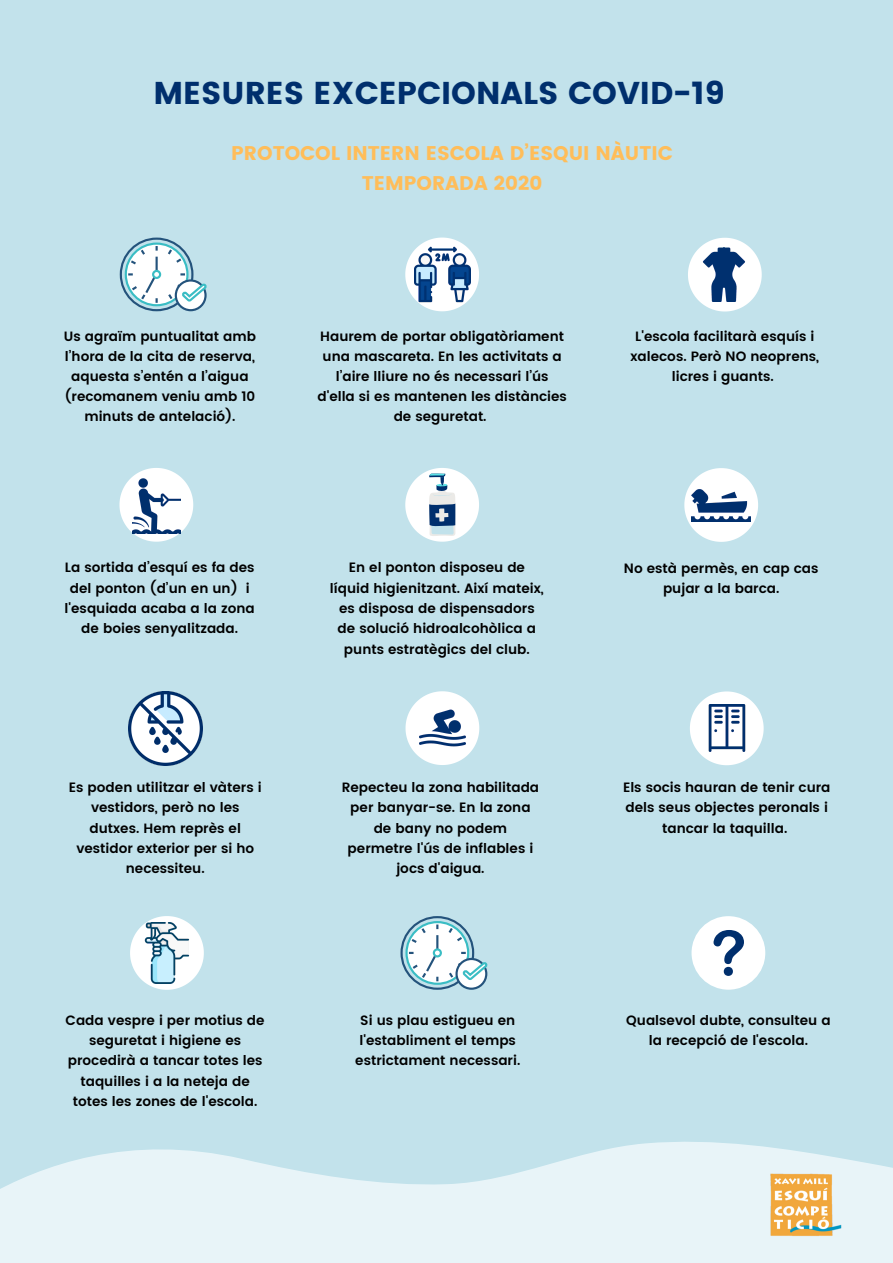
<style>
.page{position:relative;width:893px;height:1263px;background:#c2e2eb}
.page>*{position:absolute;margin:0;border:0;box-sizing:border-box;transform-origin:0 0}
.t1{font:31.5px "Poppins";color:#002f6d}
.t2{font:19.73px/29.2px "Poppins";color:#ffbd59;text-align:center}
.t3{font:600 13.5px/20.2px "Poppins";color:#000;text-align:center}
</style>
<div class="page">
<svg style="left:0;top:1141px;width:893px;height:122px;fill:#e8f4f8"></svg>
<img style="left:759px;top:1158px;width:90px;height:91px">
<div style="left:120px;top:238px;width:73px;height:73px;border:2px solid #24537c;border-radius:50%"></div>
<div style="left:126px;top:244px;width:61px;height:61px;background:#fff;border-radius:50%"></div>
<div style="left:125px;top:243px;width:63px;height:63px;border:2px solid #3abdc4;border-radius:50%"></div>
<svg style="left:155px;top:246px;width:3px;height:5px"></svg>
<svg style="left:166px;top:247px;width:18px;height:18px"></svg>
<svg style="left:128px;top:247px;width:19px;height:19px"></svg>
<hr style="left:155px;top:257px;width:3px;height:14px;background:#24537c">
<svg style="left:128px;top:273px;width:30px;height:30px"></svg>
<div style="left:153px;top:271px;width:7px;height:7px;background:#fff;border-radius:50%"></div>
<div style="left:152px;top:270px;width:9px;height:9px;border:2px solid #3abdc4;border-radius:50%"></div>
<svg style="left:176px;top:280px;width:29px;height:30px"></svg>
<div style="left:175px;top:279px;width:32px;height:32px;border:2px solid #24537c;border-radius:50%"></div>
<svg style="left:166px;top:281px;width:41px;height:22px"></svg>
<img style="left:128px;top:691px;width:74px;height:74px">
<svg style="left:688px;top:238px;width:73px;height:73px"></svg>
<svg style="left:405px;top:238px;width:74px;height:73px"></svg>
<img style="left:414px;top:246px;width:56px;height:57px">
<svg style="left:405px;top:468px;width:74px;height:74px"></svg>
<svg style="left:119px;top:468px;width:74px;height:74px"></svg>
<img style="left:132px;top:476px;width:48px;height:57px">
<svg style="left:684px;top:468px;width:74px;height:74px"></svg>
<img style="left:691px;top:489px;width:60px;height:32px">
<svg style="left:405px;top:691px;width:74px;height:74px"></svg>
<img style="left:419px;top:705px;width:47px;height:46px">
<svg style="left:690px;top:691px;width:73px;height:74px"></svg>
<img style="left:703px;top:705px;width:47px;height:47px">
<svg style="left:130px;top:916px;width:74px;height:74px"></svg>
<img style="left:137px;top:923px;width:60px;height:60px">
<div style="left:400px;top:916px;width:74px;height:74px;border:2px solid #24537c;border-radius:50%"></div>
<div style="left:406px;top:922px;width:62px;height:62px;background:#fff;border-radius:50%"></div>
<div style="left:405px;top:921px;width:64px;height:64px;border:2px solid #3abdc4;border-radius:50%"></div>
<svg style="left:447px;top:925px;width:17px;height:17px"></svg>
<svg style="left:409px;top:924px;width:29px;height:57px"></svg>
<div style="left:434px;top:949px;width:7px;height:7px;background:#fff;border-radius:50%"></div>
<div style="left:433px;top:948px;width:9px;height:9px;border:2px solid #3abdc4;border-radius:50%"></div>
<svg style="left:456px;top:959px;width:30px;height:30px"></svg>
<div style="left:455px;top:958px;width:32px;height:32px;border:2px solid #24537c;border-radius:50%"></div>
<svg style="left:447px;top:960px;width:41px;height:22px"></svg>
<div style="left:691px;top:916px;width:74px;height:74px;background:#fff;border-radius:50%"></div>
<svg style="left:713px;top:930px;width:31px;height:46px"></svg>
<img style="left:696px;top:247px;width:55px;height:55px">
<h1 class="t1" style="left:153px;top:75px;width:573px">MESURES EXCEPCIONALS COVID-19</h1>
<h2 class="t2" style="left:231px;top:139px;width:443px">PROTOCOL INTERN ESCOLA D’ESQUI NÀUTIC<br>TEMPORADA 2020</h2>
<p class="t3" style="left:64px;top:326px;width:194px;line-height:20px">Us agraïm puntualitat amb l’hora de la cita de reserva, aquesta s’entén a l’aigua (recomanem veniu amb 10 minuts de antelació).</p>
<p class="t3" style="left:317px;top:326px;width:251px;line-height:20px">Haurem de portar obligatòriament una mascareta. En les activitats a l’aire lliure no és necessari l’ús d'ella si es mantenen les distàncies de seguretat.</p>
<p class="t3" style="left:630px;top:326px;width:190px;line-height:20px">L'escola facilitarà esquís i xalecos. Però NO neoprens, licres i guants.</p>
<p class="t3" style="left:65px;top:558px;width:192px">La sortida d’esquí es fa des del ponton (d’un en un) i l'esquiada acaba a la zona de boies senyalitzada.</p>
<p class="t3" style="left:330px;top:558px;width:215px">En el ponton disposeu de líquid higienitzant. Així mateix, es disposa de dispensadors de solució hidroalcohòlica a punts estratègics del club.</p>
<p class="t3" style="left:624px;top:558px;width:196px">No està permès, en cap cas pujar a la barca.</p>
<p class="t3" style="left:69px;top:777px;width:194px">Es poden utilitzar el vàters i vestidors, però no les dutxes. Hem reprès el vestidor exterior per si ho necessiteu.</p>
<p class="t3" style="left:342px;top:777px;width:199px">Repecteu la zona habilitada per banyar-se. En la zona de bany no podem permetre l'ús de inflables i jocs d'aigua.</p>
<p class="t3" style="left:623px;top:777px;width:209px">Els socis hauran de tenir cura dels seus objectes peronals i tancar la taquilla.</p>
<p class="t3" style="left:66px;top:1010px;width:200px">Cada vespre i per motius de seguretat i higiene es procedirà a tancar totes les taquilles i a la neteja de totes les zones de l'escola.</p>
<p class="t3" style="left:355px;top:1010px;width:166px">Si us plau estigueu en l'establiment el temps estrictament necessari.</p>
<p class="t3" style="left:626px;top:1010px;width:206px">Qualsevol dubte, consulteu a la recepció de l'escola.</p>
</div>
